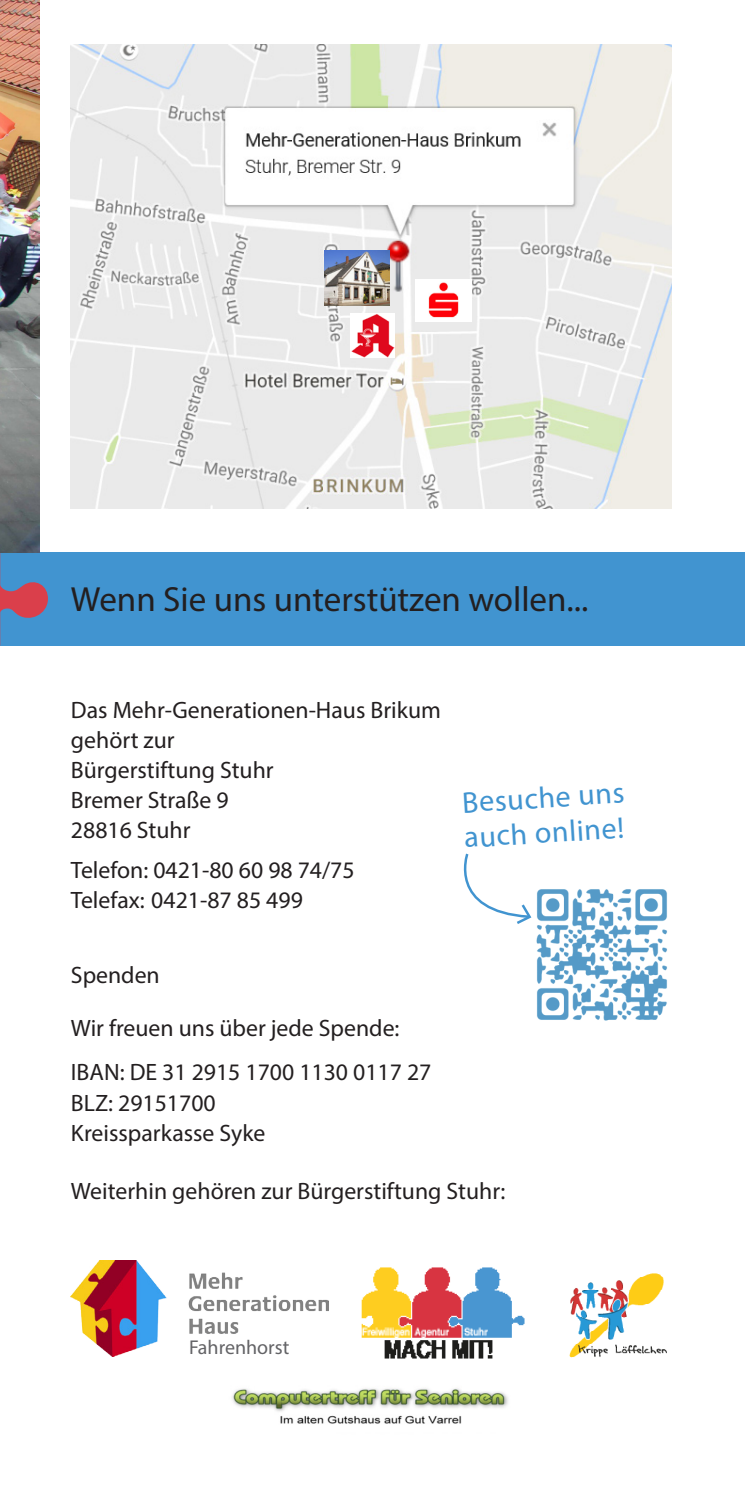
<style>
.page{position:relative;width:745px;height:1489px;background:#fff}
.page>*{position:absolute;margin:0;border:0;box-sizing:border-box;transform-origin:0 0}
.t1{font:35px "Myriad Pro";color:#231f20}
.t2{font:30px/35.2px "Myriad Pro";color:#4194d0}
.t3{font:23.75px/30px "Myriad Pro";color:#231f20}
.t4{font:20px "Myriad Pro";color:#636366}
</style>
<div class="page">
<div style="left:0;top:552px;width:744px;height:93px;background:#4194d0"></div>
<hr style="left:744px;top:50px;width:1px;height:719px;background:#fecb2f">
<hr style="left:744px;top:1295px;width:1px;height:193px;background:#da3f4b">
<img style="left:70px;top:45px;width:601px;height:463px">
<img style="left:361px;top:1267px;width:164px;height:92px">
<img style="left:70px;top:1260px;width:259px;height:96px">
<img style="left:531px;top:889px;width:136px;height:132px">
<svg style="left:463px;top:853px;width:68px;height:71px"></svg>
<img style="left:569px;top:1273px;width:98px;height:85px">
<svg style="left:0;top:576px;width:48px;height:47px"></svg>
<img style="left:231px;top:1388px;width:277px;height:36px">
<img style="left:415px;top:280px;width:56px;height:42px">
<img style="left:325px;top:250px;width:64px;height:56px">
<img style="left:350px;top:313px;width:44px;height:44px">
<img style="left:0;top:0;width:39px;height:552px">
<p class="t1" style="left:71px;top:577px;width:518px">Wenn Sie uns unterstützen wollen...</p>
<p class="t3" style="left:71px;top:694px;width:371px">Das Mehr-Generationen-Haus Brikum gehört zur</p>
<p class="t3" style="left:71px;top:754px;width:204px">Bürgerstiftung Stuhr</p>
<p class="t3" style="left:71px;top:784px;width:159px">Bremer Straße 9</p>
<p class="t3" style="left:71px;top:814px;width:121px">28816 Stuhr</p>
<p class="t3" style="left:71px;top:854px;width:285px">Telefon: 0421-80 60 98 74/75</p>
<p class="t3" style="left:71px;top:884px;width:233px">Telefax: 0421-87 85 499</p>
<p class="t2" style="left:460px;top:785px;width:164px;rotate:-4deg">Besuche uns auch online!</p>
<p class="t3" style="left:71px;top:959px;width:90px">Spenden</p>
<p class="t3" style="left:71px;top:1012px;width:330px">Wir freuen uns über jede Spende:</p>
<p class="t3" style="left:71px;top:1057px;width:362px">IBAN: DE 31 2915 1700 1130 0117 27<br>BLZ: 29151700</p>
<p class="t3" style="left:71px;top:1117px;width:196px">Kreissparkasse Syke</p>
<p class="t3" style="left:71px;top:1175px;width:435px">Weiterhin gehören zur Bürgerstiftung Stuhr:</p>
<p class="t4" style="left:189px;top:1334px;width:102px">Fahrenhorst</p>
</div>
